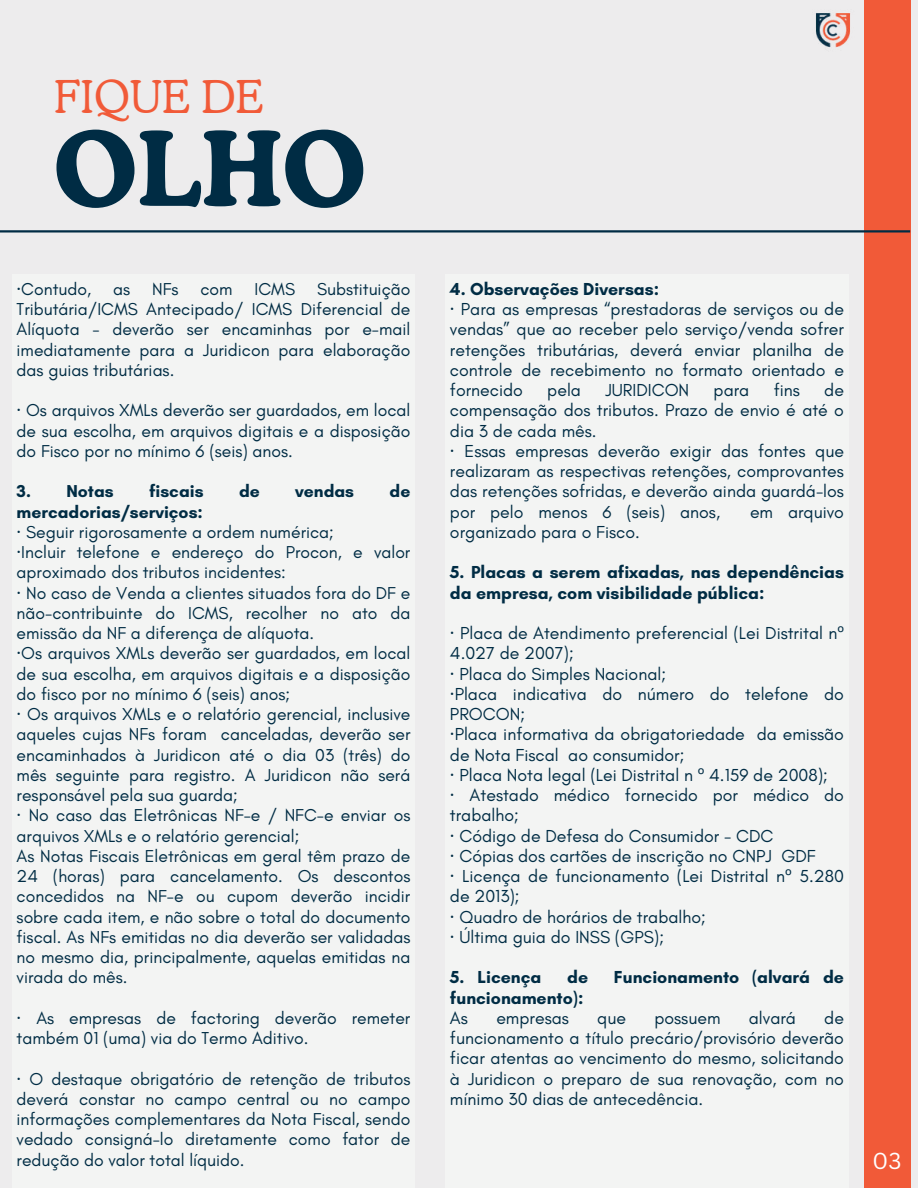
<style>
.page{position:relative;width:918px;height:1188px;background:#edeced}
.page>*{position:absolute;margin:0;border:0;box-sizing:border-box;transform-origin:0 0}
.t1{font:700 102.9px "Cooper BT";color:#002c44}
.t2{font:300 45px "Cooper BT";color:#f15a38}
.t3{font:22.5px "Canva Sans";color:#fff}
.t4{font:17.7px/20.2px "Glacial Indifference";color:#002c44}
.t5{font:700 17.7px/20.2px "Glacial Indifference";color:#002c44}
.t6{font:17.55px/20.2px "Glacial Indifference";color:#002c44;text-align:justify}
.t7{font:700 17.55px "Glacial Indifference";color:#002c44}
.s1{font-family:"Noto Sans"}
.s2{font-weight:700}
</style>
<div class="page">
<div style="left:864px;top:0;width:46px;height:1188px;background:#f15a38"></div>
<hr style="left:0;top:230px;width:910px;height:3px;background:#002c44">
<div style="left:446px;top:274px;width:403px;height:914px;background:#f3f4f3"></div>
<div style="left:12px;top:274px;width:403px;height:914px;background:#f3f4f3"></div>
<img style="left:815px;top:13px;width:36px;height:35px">
<h2 class="t2" style="left:54px;top:70px;width:211px">FIQUE DE</h2>
<h1 class="t1" style="left:54px;top:105px;width:314px">OLHO</h1>
<p class="t6" style="left:17px;top:279px;width:395px;text-indent:300px">Substituição Tributária/ICMS Antecipado/ ICMS Diferencial de Alíquota - deverão ser encaminhas por e-mail imediatamente para a Juridicon para elaboração das guias tributárias.</p>
<p class="t6" style="left:17px;top:401px;width:395px"><span class="s1">·</span> Os arquivos XMLs deverão ser guardados, em local de sua escolha, em arquivos digitais e a disposição do Fisco por no mínimo 6 (seis) anos.</p>
<p class="t7" style="left:17px;top:481px;width:99px">3. Notas</p>
<p class="t7" style="left:149px;top:481px;width:56px">fiscais</p>
<p class="t7" style="left:239px;top:481px;width:22px">de</p>
<p class="t7" style="left:295px;top:481px;width:60px">vendas</p>
<p class="t7" style="left:390px;top:481px;width:22px">de</p>
<p class="t6" style="left:17px;top:502px;width:395px;text-align:left"><span class="s2">mercadorias/serviços:<br></span><span class="s1">·</span> Seguir rigorosamente a ordem numérica;<br><span class="s1">·</span>Incluir telefone e endereço do Procon, e valor aproximado dos tributos incidentes:<br><span class="s1">·</span> No caso de Venda a clientes situados fora do DF e não-contribuinte do ICMS, recolher no ato da emissão da NF a diferença de alíquota.<br><span class="s1">·</span>Os arquivos XMLs deverão ser guardados, em local de sua escolha, em arquivos digitais e a disposição do fisco por no mínimo 6 (seis) anos;<br><span class="s1">·</span> Os arquivos XMLs e o relatório gerencial, inclusive aqueles cujas NFs foram canceladas, deverão ser encaminhados à Juridicon até o dia 03 (três) do mês seguinte para registro. A Juridicon não será responsável pela sua guarda;<br><span class="s1">·</span> No caso das Eletrônicas NF-e / NFC-e enviar os arquivos XMLs e o relatório gerencial;<br>As Notas Fiscais Eletrônicas em geral têm prazo de 24 (horas) para cancelamento. Os descontos concedidos na NF-e ou cupom deverão incidir sobre cada item, e não sobre o total do documento fiscal. As NFs emitidas no dia deverão ser validadas no mesmo dia, principalmente, aquelas emitidas na virada do mês.</p>
<p class="t6" style="left:17px;top:1008px;width:395px"><span class="s1">·</span> As empresas de factoring deverão remeter também 01 (uma) via do Termo Aditivo.</p>
<p class="t6" style="left:17px;top:1069px;width:395px"><span class="s1">·</span> O destaque obrigatório de retenção de tributos deverá constar no campo central ou no campo informações complementares da Nota Fiscal, sendo vedado consigná-lo diretamente como fator de redução do valor total líquido.</p>
<p class="t6" style="left:17px;top:279px;width:76px"><span class="s1">·</span>Contudo,</p>
<p class="t6" style="left:113px;top:279px;width:19px">as</p>
<p class="t6" style="left:152px;top:279px;width:28px">NFs</p>
<p class="t6" style="left:201px;top:279px;width:34px">com</p>
<p class="t6" style="left:255px;top:279px;width:42px">ICMS</p>
<p class="t4" style="left:450px;top:279px;width:396px"><span class="s2">4. Observações Diversas:<br></span><span class="s1">·</span> Para as empresas “prestadoras de serviços ou de vendas” que ao receber pelo serviço/venda sofrer retenções tributárias, deverá enviar planilha de controle de recebimento no formato orientado e fornecido</p>
<p class="t4" style="left:450px;top:380px;width:396px;text-indent:374px">de compensação dos tributos. Prazo de envio é até o dia 3 de cada mês.<br><span class="s1">·</span> Essas empresas deverão exigir das fontes que realizaram as respectivas retenções, comprovantes das retenções sofridas, e deverão ainda guardá-los por pelo menos 6 (seis) anos,</p>
<p class="t4" style="left:547px;top:380px;width:35px">pela</p>
<p class="t4" style="left:605px;top:380px;width:85px">JURIDICON</p>
<p class="t4" style="left:714px;top:380px;width:37px">para</p>
<p class="t4" style="left:774px;top:380px;width:28px">fins</p>
<p class="t4" style="left:750px;top:502px;width:96px">em arquivo</p>
<p class="t4" style="left:450px;top:522px;width:191px">organizado para o Fisco.</p>
<p class="t5" style="left:450px;top:562px;width:396px">5. Placas a serem afixadas, nas dependências da empresa, com visibilidade pública:</p>
<p class="t4" style="left:450px;top:623px;width:396px"><span class="s1">·</span> Placa de Atendimento preferencial (Lei Distrital n<span class="s1">º </span>4.027 de 2007);<br><span class="s1">·</span> Placa do Simples Nacional;<br><span class="s1">·</span>Placa indicativa do número do telefone do PROCON;<br><span class="s1">·</span>Placa informativa da obrigatoriedade da emissão de Nota Fiscal ao consumidor;<br><span class="s1">·</span> Placa Nota legal (Lei Distrital n <span class="s1">º</span> 4.159 de 2008);<br><span class="s1">·</span> Atestado médico fornecido por médico do trabalho;<br><span class="s1">·</span> Código de Defesa do Consumidor - CDC<br><span class="s1">·</span> Cópias dos cartões de inscrição no CNPJ GDF<br><span class="s1">·</span> Licença de funcionamento (Lei Distrital n<span class="s1">º</span> 5.280 de 2013);<br><span class="s1">·</span> Quadro de horários de trabalho;<br><span class="s1">·</span> Última guia do INSS (GPS);</p>
<p class="t5" style="left:450px;top:967px;width:93px">5. Licença</p>
<p class="t5" style="left:567px;top:967px;width:22px">de</p>
<p class="t5" style="left:614px;top:967px;width:232px">Funcionamento (alvará de</p>
<p class="t5" style="left:450px;top:987px;width:135px">funcionamento):</p>
<p class="t4" style="left:450px;top:1008px;width:20px">As</p>
<p class="t4" style="left:496px;top:1008px;width:74px">empresas</p>
<p class="t4" style="left:597px;top:1008px;width:30px">que</p>
<p class="t4" style="left:654px;top:1008px;width:68px">possuem</p>
<p class="t4" style="left:749px;top:1008px;width:49px">alvará</p>
<p class="t4" style="left:450px;top:1008px;width:396px;text-align:justify;text-indent:374px">de funcionamento a título precário/provisório deverão ficar atentas ao vencimento do mesmo, solicitando à Juridicon o preparo de sua renovação, com no mínimo 30 dias de antecedência.</p>
<p class="t3" style="left:873px;top:1147px;width:30px">03</p>
</div>
